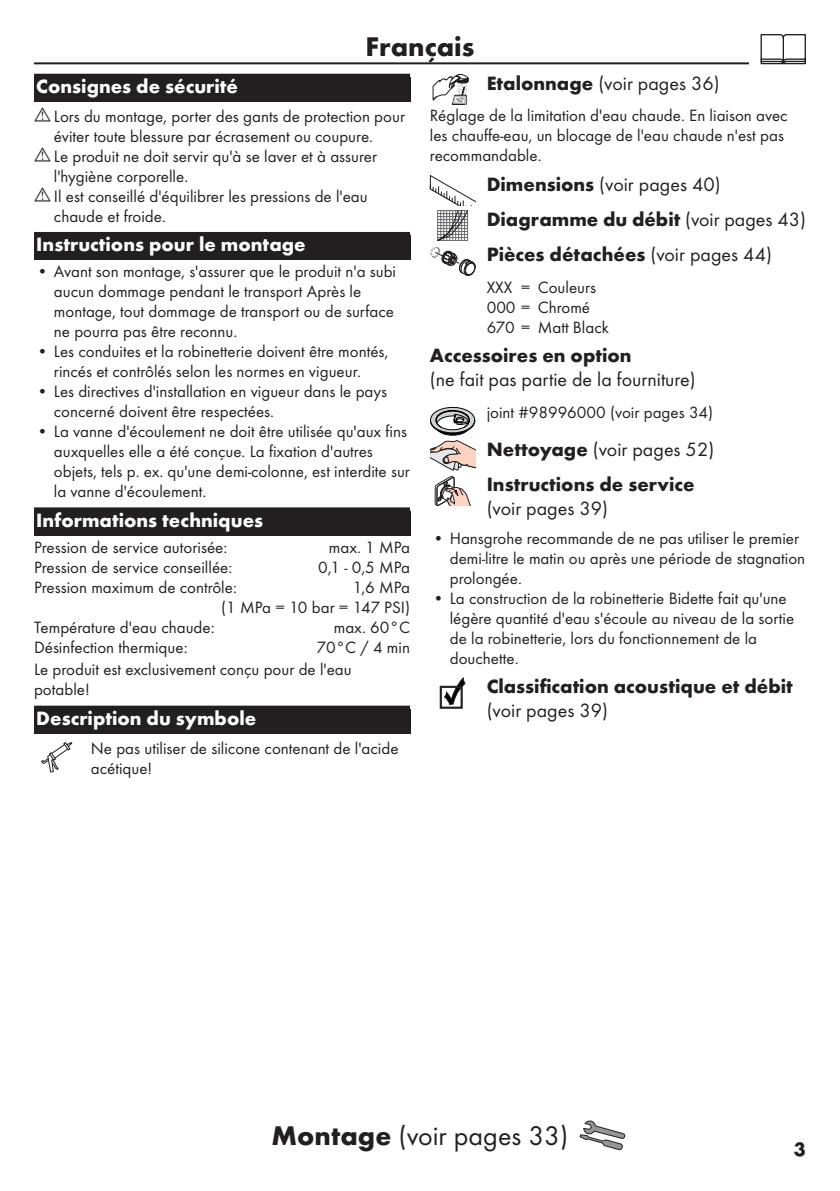
<style>
.page{position:relative;width:840px;height:1191px;background:#fff}
.page>*{position:absolute;margin:0;border:0;box-sizing:border-box;transform-origin:0 0}
.Montage_mit_Symbol_FR{font:28px "Futura TOT Boo";color:#231f20}
.Sprache_Rahmenwechsel_FR{font:700 28px "Futura TOT";color:#231f20}
.Ueberschrift_Grafik_FR{font:700 20px/24px "Futura TOT";color:#231f20}
.Ueberschrift_FR{font:700 20px "Futura TOT";color:#fff}
.Ueberschrift_nach_Grafik_FR{font:20px/24px "Futura TOT Boo";color:#231f20}
.Ueberschrift_Grafik_FR-2{font:20px "Futura TOT Boo";color:#231f20}
.Ueberschrift_Grafik__folgeText_FR{font:700 20px/24px "Futura TOT";color:#231f20}
.Ueberschrift_Grafik__folgeText_FR-2{font:20px "Futura TOT Boo";color:#231f20}
.Ueberschrift___FR{font:700 20px "Futura TOT";color:#fff}
.Normaltext_nach_Grafik_FR{font:17px/20px "Futura TOT Boo";color:#231f20}
.Techn__Daten_FR{font:17px/20px "Futura TOT Boo";color:#231f20;text-align:right}
.Normaltext_Grafik_FR{font:17px/20px "Futura TOT Boo";color:#231f20}
.Normaltext_FR{font:17px/20px "Futura TOT Boo";color:#231f20}
.Farbe_FR{font:17px/20px "Futura TOT Boo";color:#231f20}
.s1{font-family:"Futura TOT";font-weight:700}
.s2{font-family:"Futura TOT Boo";font-weight:400}
</style>
<div class="page">
<hr style="left:34px;top:62px;width:771px;height:2px;background:#231f20">
<div style="left:748px;top:34px;width:68px;height:34px;background:#fff"></div>
<svg style="left:760px;top:34px;width:45px;height:30px"></svg>
<svg style="left:579px;top:1120px;width:45px;height:30px"></svg>
<div style="left:34px;top:74px;width:376px;height:28px;background:#231f20"></div>
<div style="left:34px;top:232px;width:376px;height:28px;background:#231f20"></div>
<div style="left:34px;top:507px;width:376px;height:28px;background:#231f20"></div>
<div style="left:34px;top:709px;width:376px;height:25px;background:#231f20"></div>
<div style="left:34px;top:705px;width:376px;height:28px;background:#231f20"></div>
<svg style="left:41px;top:742px;width:32px;height:30px"></svg>
<svg style="left:432px;top:74px;width:36px;height:31px"></svg>
<svg style="left:429px;top:175px;width:46px;height:101px"></svg>
<svg style="left:430px;top:406px;width:45px;height:64px"></svg>
<svg style="left:434px;top:476px;width:36px;height:30px"></svg>
<svg style="left:440px;top:678px;width:25px;height:30px"></svg>
<p class="Sprache_Rahmenwechsel_FR" style="left:365px;top:29px;width:110px">Français</p>
<p class="Ueberschrift___FR" style="left:36px;top:74px;width:203px">Consignes de sécurité</p>
<p class="Normaltext_nach_Grafik_FR" style="left:54px;top:106px;width:352px">Lors du montage, porter des gants de protection pour éviter toute blessure par écrasement ou coupure.</p>
<p class="Normaltext_nach_Grafik_FR" style="left:54px;top:146px;width:324px">Le produit ne doit servir qu'à se laver et à assurer l'hygiène corporelle.</p>
<p class="Normaltext_nach_Grafik_FR" style="left:54px;top:186px;width:315px">Il est conseillé d'équilibrer les pressions de l'eau chaude et froide.</p>
<p class="Ueberschrift_FR" style="left:36px;top:232px;width:271px">Instructions pour le montage</p>
<p class="Normaltext_nach_Grafik_FR" style="left:54px;top:261px;width:343px;text-indent:-17px">• Avant son montage, s'assurer que le produit n'a subi aucun dommage pendant le transport Après le montage, tout dommage de transport ou de surface ne pourra pas être reconnu.</p>
<p class="Normaltext_nach_Grafik_FR" style="left:54px;top:341px;width:336px;text-indent:-17px">• Les conduites et la robinetterie doivent être montés, rincés et contrôlés selon les normes en vigueur.</p>
<p class="Normaltext_nach_Grafik_FR" style="left:54px;top:381px;width:334px;text-indent:-17px">• Les directives d'installation en vigueur dans le pays concerné doivent être respectées.</p>
<p class="Normaltext_nach_Grafik_FR" style="left:54px;top:421px;width:357px;text-indent:-17px">• La vanne d'écoulement ne doit être utilisée qu'aux fins auxquelles elle a été conçue. La fixation d'autres objets, tels p. ex. qu'une demi-colonne, est interdite sur la vanne d'écoulement.</p>
<p class="Ueberschrift_FR" style="left:36px;top:508px;width:228px">Informations techniques</p>
<p class="Techn__Daten_FR" style="left:34px;top:537px;width:195px">Pression de service autorisée:</p>
<p class="Techn__Daten_FR" style="left:329px;top:537px;width:83px">max. 1 MPa</p>
<p class="Techn__Daten_FR" style="left:34px;top:557px;width:199px">Pression de service conseillée:</p>
<p class="Techn__Daten_FR" style="left:318px;top:557px;width:93px">0,1 - 0,5 MPa</p>
<p class="Techn__Daten_FR" style="left:34px;top:577px;width:204px">Pression maximum de contrôle:</p>
<p class="Techn__Daten_FR" style="left:221px;top:577px;width:190px">1,6 MPa<br>(1 MPa = 10 bar = 147 PSI)</p>
<p class="Techn__Daten_FR" style="left:34px;top:617px;width:182px">Température d'eau chaude:</p>
<p class="Techn__Daten_FR" style="left:333px;top:617px;width:78px">max. 60°C</p>
<p class="Techn__Daten_FR" style="left:34px;top:637px;width:155px">Désinfection thermique:</p>
<p class="Techn__Daten_FR" style="left:316px;top:637px;width:95px">70°C / 4 min</p>
<p class="Normaltext_FR" style="left:34px;top:659px;width:319px">Le produit est exclusivement conçu pour de l'eau potable!</p>
<p class="Ueberschrift_FR" style="left:36px;top:706px;width:221px">Description du symbole</p>
<p class="Normaltext_Grafik_FR" style="left:91px;top:738px;width:309px">Ne pas utiliser de silicone contenant de l'acide acétique!</p>
<p class="Ueberschrift_Grafik__folgeText_FR-2" style="left:486px;top:71px;width:234px"><span class="s1">Etalonnage</span> (voir pages 36)</p>
<p class="Normaltext_nach_Grafik_FR" style="left:429px;top:105px;width:359px">Réglage de la limitation d'eau chaude. En liaison avec les chauffe-eau, un blocage de l'eau chaude n'est pas recommandable.</p>
<p class="Ueberschrift_Grafik_FR-2" style="left:486px;top:172px;width:235px"><span class="s1">Dimensions</span> (voir pages 40)</p>
<p class="Ueberschrift_Grafik_FR" style="left:486px;top:207px;width:320px">Diagramme du débit <span class="s2">(voir pages 43)</span></p>
<p class="Ueberschrift_Grafik_FR" style="left:486px;top:242px;width:287px">Pièces détachées <span class="s2">(voir pages 44)</span></p>
<p class="Farbe_FR" style="left:486px;top:277px;width:124px">XXX = Couleurs<br>000 = Chromé<br>670 = Matt Black</p>
<p class="Ueberschrift_nach_Grafik_FR" style="left:429px;top:343px;width:267px"><span class="s1">Accessoires en option<br></span>(ne fait pas partie de la fourniture)</p>
<p class="Normaltext_Grafik_FR" style="left:486px;top:402px;width:228px">joint #98996000 (voir pages 34)</p>
<p class="Ueberschrift_Grafik_FR-2" style="left:486px;top:437px;width:229px"><span class="s1">Nettoyage</span> (voir pages 52)</p>
<p class="Ueberschrift_Grafik__folgeText_FR" style="left:486px;top:472px;width:209px">Instructions de service <span class="s2">(voir pages 39)</span></p>
<p class="Normaltext_nach_Grafik_FR" style="left:449px;top:528px;width:357px;text-indent:-17px">• Hansgrohe recommande de ne pas utiliser le premier demi-litre le matin ou après une période de stagnation prolongée.</p>
<p class="Normaltext_nach_Grafik_FR" style="left:449px;top:588px;width:346px;text-indent:-17px">• La construction de la robinetterie Bidette fait qu'une légère quantité d'eau s'écoule au niveau de la sortie de la robinetterie, lors du fonctionnement de la douchette.</p>
<p class="Ueberschrift_Grafik_FR" style="left:486px;top:674px;width:307px">Classification acoustique et débit <span class="s2">(voir pages 39)</span></p>
<p class="Montage_mit_Symbol_FR" style="left:271px;top:1119px;width:298px"><span class="s1">Montage</span> (voir pages 33)</p>
<p class="Ueberschrift_Grafik_FR" style="left:793px;top:1136px;width:13px">3</p>
</div>
